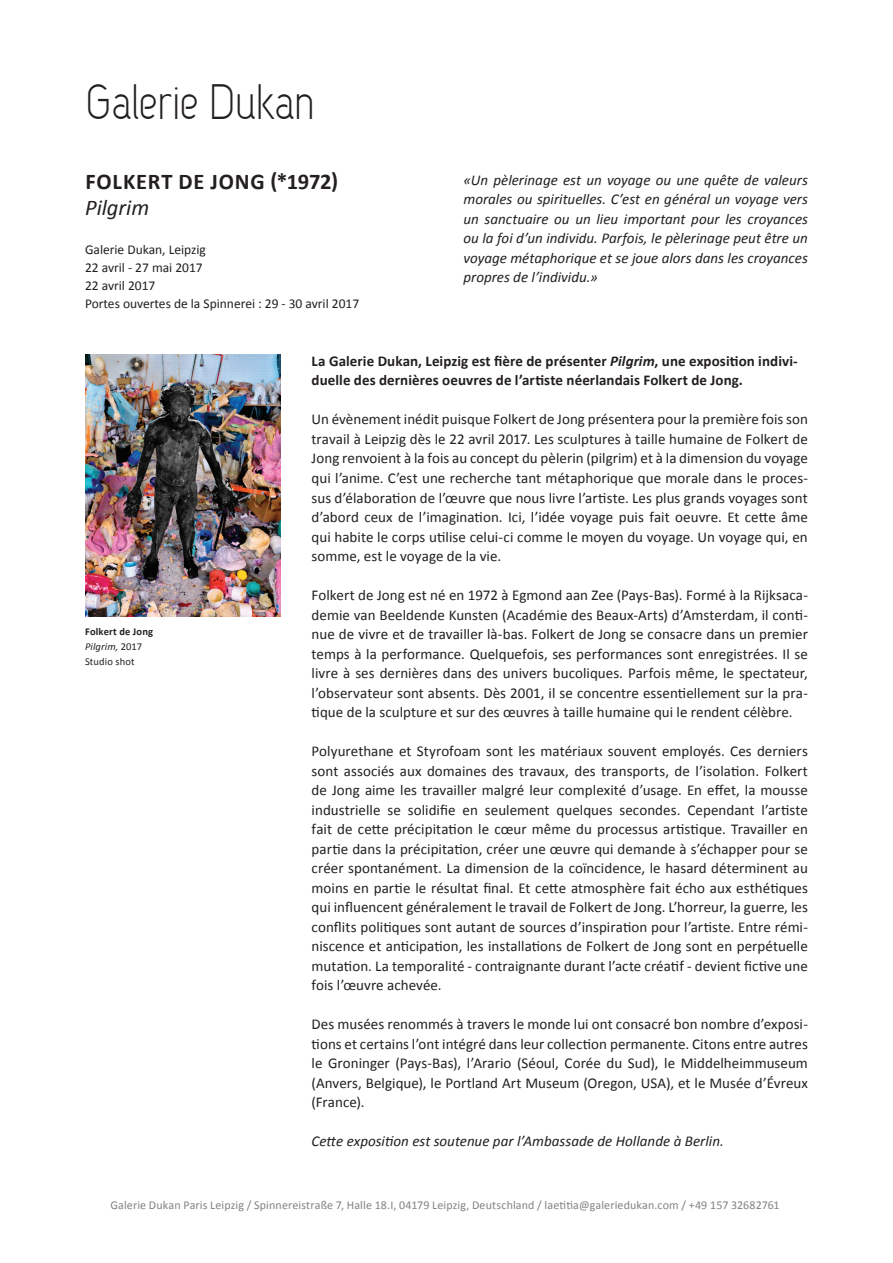
<style>
.page{position:relative;width:893px;height:1263px;background:#fff}
.page>*{position:absolute;margin:0;border:0;box-sizing:border-box;transform-origin:0 0}
.t1{font:49.5px "Capsuula";letter-spacing:-.01em;color:#231f20}
.t2{font:700 22.5px "Calibri";letter-spacing:.035em;color:#231f20}
.t3{font:italic 22.5px "Calibri";color:#231f20}
.t4{font:15px/19.5px "Calibri";color:#231f20;text-align:justify}
.t5{font:italic 15px/19.5px "Calibri";color:#231f20;text-align:justify}
.t6{font:700 15px/19.5px "Calibri";letter-spacing:.005em;color:#231f20}
.t7{font:13.5px/18px "Calibri";color:#231f20}
.t8{font:12px "Calibri";letter-spacing:.01em;color:#808285}
.t9{font:10.5px/15px "Calibri";letter-spacing:.015em;color:#231f20}
.s1{font-weight:700}
.s2{font-style:italic}
</style>
<div class="page">
<img style="left:85px;top:355px;width:195px;height:261px">
<h1 class="t1" style="left:85px;top:73px;width:231px">Galerie Dukan</h1>
<h2 class="t2" style="left:85px;top:168px;width:254px">FOLKERT DE JONG (*1972)</h2>
<h2 class="t3" style="left:85px;top:193px;width:66px">Pilgrim</h2>
<p class="t7" style="left:85px;top:239px;width:276px">Galerie Dukan, Leipzig<br>22 avril - 27 mai 2017<br>22 avril 2017<br>Portes ouvertes de la Spinnerei : 29 - 30 avril 2017</p>
<p class="t5" style="left:463px;top:169px;width:346px">«Un pèlerinage est un voyage ou une quête de valeurs morales ou spirituelles. C’est en général un voyage vers un sanctuaire ou un lieu important pour les croyances ou la foi d’un individu. Parfois, le pèlerinage peut être un voyage métaphorique et se joue alors dans les croyances propres de l’individu.»</p>
<p class="t9" style="left:85px;top:623px;width:70px"><span class="s1">Folkert de Jong<br></span><span class="s2">Pilgrim,</span> 2017<br>Studio shot</p>
<p class="t6" style="left:312px;top:351px;width:488px">La Galerie Dukan, Leipzig est fière de présenter <span class="s2">Pilgrim</span>, une exposition indivi&shy;duelle des dernières oeuvres de l’artiste néerlandais Folkert de Jong.</p>
<p class="t4" style="left:312px;top:409px;width:498px">Un évènement inédit puisque Folkert de Jong présentera pour la première fois son travail à Leipzig dès le 22 avril 2017. Les sculptures à taille humaine de Folkert de Jong renvoient à la fois au concept du pèlerin (pilgrim) et à la dimension du voyage qui l’anime. C’est une recherche tant métaphorique que morale dans le proces&shy;sus d’élaboration de l’œuvre que nous livre l’artiste. Les plus grands voyages sont d’abord ceux de l’imagination. Ici, l’idée voyage puis fait oeuvre. Et cette âme qui habite le corps utilise celui-ci comme le moyen du voyage. Un voyage qui, en somme, est le voyage de la vie.</p>
<p class="t4" style="left:312px;top:585px;width:498px">Folkert de Jong est né en 1972 à Egmond aan Zee (Pays-Bas). Formé à la Rijksaca&shy;demie van Beeldende Kunsten (Académie des Beaux-Arts) d’Amsterdam, il conti&shy;nue de vivre et de travailler là-bas. Folkert de Jong se consacre dans un premier temps à la performance. Quelquefois, ses performances sont enregistrées. Il se livre à ses dernières dans des univers bucoliques. Parfois même, le spectateur, l’observateur sont absents. Dès 2001, il se concentre essentiellement sur la pra&shy;tique de la sculpture et sur des œuvres à taille humaine qui le rendent célèbre.</p>
<p class="t4" style="left:312px;top:741px;width:498px">Polyurethane et Styrofoam sont les matériaux souvent employés. Ces derniers sont associés aux domaines des travaux, des transports, de l’isolation. Folkert de Jong aime les travailler malgré leur complexité d’usage. En effet, la mousse industrielle se solidifie en seulement quelques secondes. Cependant l’artiste fait de cette précipitation le cœur même du processus artistique. Travailler en partie dans la précipitation, créer une œuvre qui demande à s’échapper pour se créer spontanément. La dimension de la coïncidence, le hasard déterminent au moins en partie le résultat final. Et cette atmosphère fait écho aux esthétiques qui influencent généralement le travail de Folkert de Jong. L’horreur, la guerre, les conflits politiques sont autant de sources d’inspiration pour l’artiste. Entre rémi&shy;niscence et anticipation, les installations de Folkert de Jong sont en perpétuelle mutation. La temporalité - contraignante durant l’acte créatif - devient fictive une fois l’œuvre achevée.</p>
<p class="t4" style="left:312px;top:1014px;width:498px">Des musées renommés à travers le monde lui ont consacré bon nombre d’exposi&shy;tions et certains l’ont intégré dans leur collection permanente. Citons entre autres le Groninger (Pays-Bas), l’Arario (Séoul, Corée du Sud), le Middelheimmuseum (Anvers, Belgique), le Portland Art Museum (Oregon, USA), et le Musée d’Évreux (France).</p>
<p class="t5" style="left:312px;top:1131px;width:414px">Cette exposition est soutenue par l’Ambassade de Hollande à Berlin.</p>
<p class="t8" style="left:111px;top:1198px;width:671px">Galerie Dukan Paris Leipzig / Spinnereistraße 7, Halle 18.I, 04179 Leipzig, Deutschland / laetitia@galeriedukan.com / +49 157 32682761</p>
</div>
